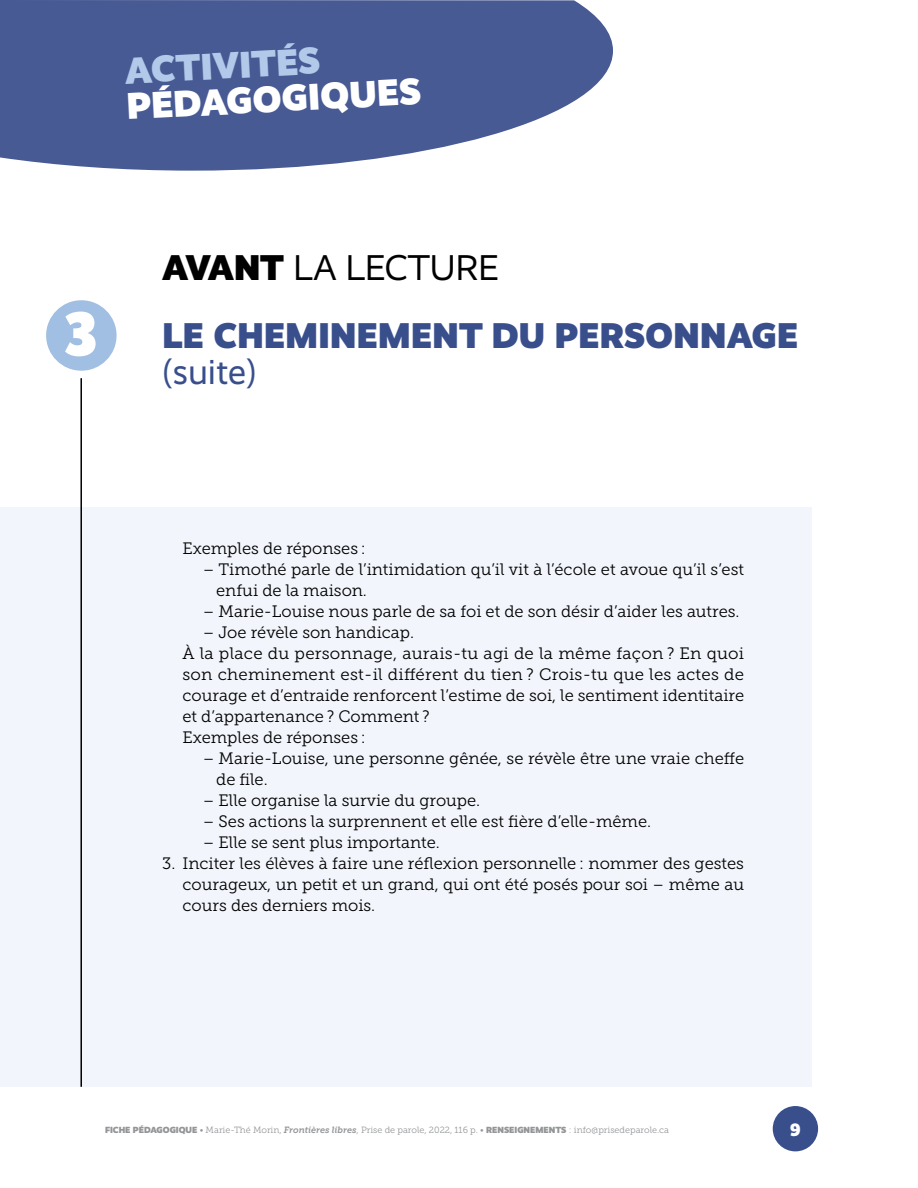
<style>
.page{position:relative;width:918px;height:1188px;background:#fff}
.page>*{position:absolute;margin:0;border:0;box-sizing:border-box;transform-origin:0 0}
.t1{font:900 62.85px "Realist";color:#fff}
.t2{font:900 37.5px "Realist";color:#fff}
.t3{font:900 37.5px "Realist";color:#b3c9e9}
.t4{font:900 36px/68.4px "Realist";letter-spacing:.01em;color:#384f8c}
.t5{font:36px "Realist";color:#384f8c}
.t6{font:900 18px "Realist";color:#fff}
.t7{font:16.5px/21px "Museo Slab 300";color:#000}
.t8{font:9px "Museo Slab 300";color:#939598}
.s1{color:#000}
.s2{font-weight:400;color:#000}
.s3{font-family:"Realist";font-weight:900}
.s4{font-family:"Museo Slab 700";font-style:italic}
</style>
<div class="page">
<svg style="left:0;top:0;width:613px;height:171px;background:#5e6da0"></svg>
<div style="left:0;top:508px;width:812px;height:579px;background:#f2f5fb"></div>
<hr style="left:80px;top:308px;width:2px;height:779px;background:#000">
<div style="left:42px;top:296px;width:78px;height:78px;background:#a1bee3;border-radius:50%"></div>
<div style="left:39px;top:293px;width:85px;height:85px;border:8px solid #fff;border-radius:50%"></div>
<div style="left:773px;top:1106px;width:45px;height:45px;background:#384f8c;border-radius:50%"></div>
<h2 class="t3" style="left:124px;top:48px;width:197px;rotate:-3deg">ACTIVITÉS</h2>
<h2 class="t2" style="left:126px;top:84px;width:296px;rotate:-3deg">PÉDAGOGIQUES</h2>
<h1 class="t1" style="left:64px;top:296px;width:34px">3</h1>
<h3 class="t4" style="left:162px;top:233px;width:638px"><span class="s1">AVANT</span> <span class="s2">LA LECTURE<br></span>LE CHEMINEMENT DU PERSONNAGE</h3>
<h3 class="t5" style="left:162px;top:351px;width:96px">(suite)</h3>
<p class="t7" style="left:182px;top:538px;width:185px">Exemples de réponses :</p>
<p class="t7" style="left:216px;top:559px;width:529px;text-indent:-13px">– Timothé parle de l’intimidation qu’il vit à l’école et avoue qu’il s’est enfui de la maison.</p>
<p class="t7" style="left:203px;top:601px;width:538px">– Marie-Louise nous parle de sa foi et de son désir d’aider les autres.</p>
<p class="t7" style="left:182px;top:622px;width:563px;text-indent:20px">– Joe révèle son handicap.<br>À la place du personnage, aurais-tu agi de la même façon ? En quoi son cheminement est-il différent du tien ? Crois-tu que les actes de courage et d’entraide renforcent l’estime de soi, le sentiment identitaire et d’appartenance ? Comment ?<br>Exemples de réponses :</p>
<p class="t7" style="left:216px;top:748px;width:530px;text-indent:-13px">– Marie-Louise, une personne gênée, se révèle être une vraie cheffe de file.</p>
<p class="t7" style="left:203px;top:790px;width:279px">– Elle organise la survie du groupe.</p>
<p class="t7" style="left:203px;top:811px;width:450px">– Ses actions la surprennent et elle est fière d’elle-même.</p>
<p class="t7" style="left:203px;top:832px;width:239px">– Elle se sent plus importante.</p>
<p class="t7" style="left:182px;top:853px;width:563px;text-align:justify;text-indent:-20px">3. Inciter les élèves à faire une réflexion personnelle : nommer des gestes courageux, un petit et un grand, qui ont été posés pour soi – même au cours des derniers mois.</p>
<p class="t8" style="left:105px;top:1125px;width:566px"><span class="s3">FICHE PÉDAGOGIQUE</span> • Marie-Thé Morin, <span class="s4">Frontières libres</span>, Prise de parole, 2022, 116 p. • <span class="s3">RENSEIGNEMENTS</span> : info@prisedeparole.ca</p>
<p class="t6" style="left:790px;top:1119px;width:12px">9</p>
</div>
